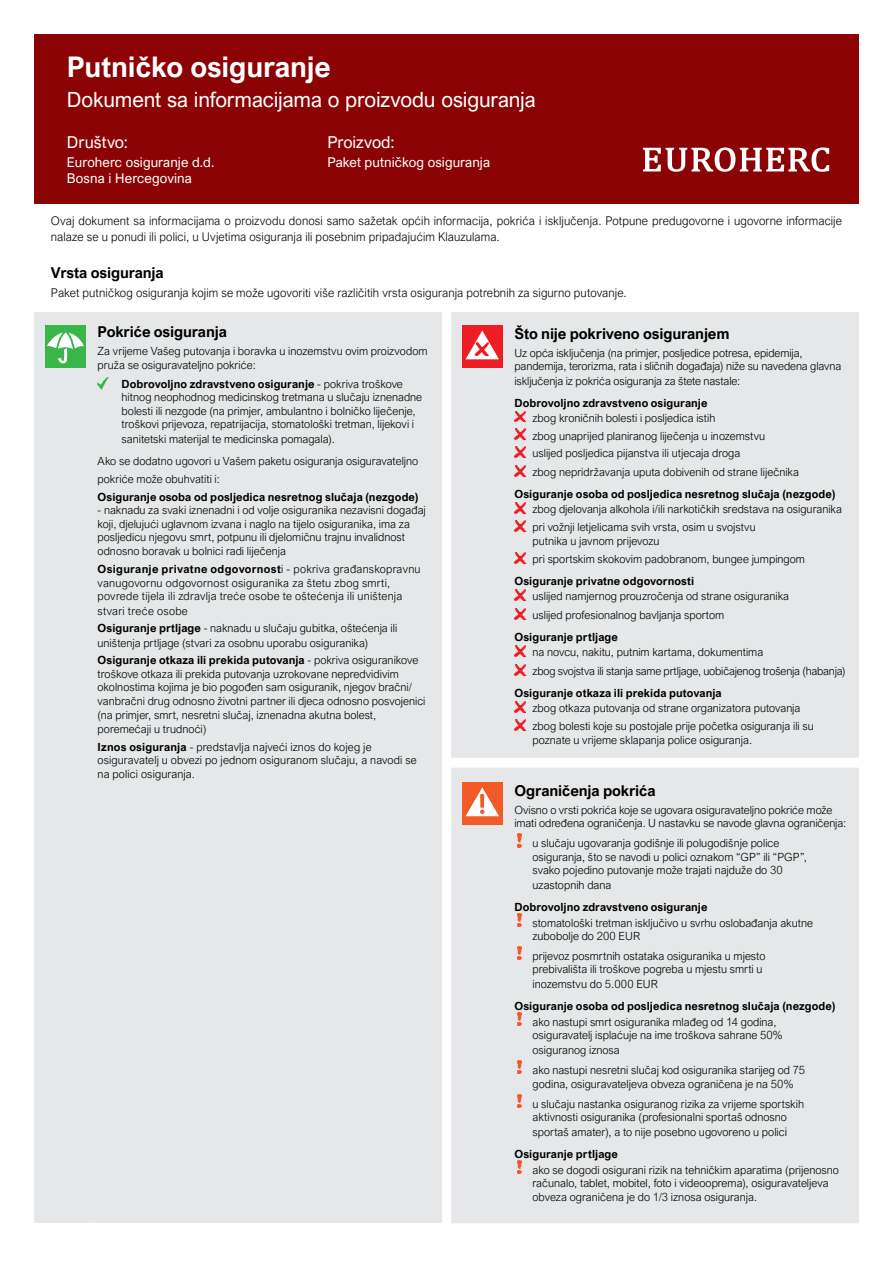
<style>
.page{position:relative;width:893px;height:1263px;background:#fff}
.page>*{position:absolute;margin:0;border:0;box-sizing:border-box;transform-origin:0 0}
.t1{font:700 28.5px "Arial Nova";letter-spacing:-.005em;color:#fff}
.t2{font:21px "Arial Nova";letter-spacing:-.01em;color:#fff}
.t3{font:16.5px "Arial Nova";letter-spacing:.005em;color:#fff}
.t4{font:700 15px "Arial Nova";letter-spacing:-.01em;color:#000}
.t5{font:13.5px/16.2px "Arial Nova";letter-spacing:.005em;color:#fff}
.t6{font:300 12px/16.2px "Arial Nova";letter-spacing:.01em;color:#000}
.t7{font:300 11.25px/13.6px "Arial Nova";color:#000}
.t8{font:700 11.25px "Arial Nova";letter-spacing:.005em;color:#000}
.t9{font:300 11.25px/13.8px "Arial Nova";letter-spacing:.02em;color:#000}
.s1{font-weight:700}
.s2{font-size:12px}
</style>
<div class="page">
<div style="left:34px;top:34px;width:825px;height:170px;background:#8b0304"></div>
<div style="left:34px;top:312px;width:408px;height:911px;background:#e6e7e8"></div>
<div style="left:45px;top:325px;width:41px;height:42px;background:#39b54a"></div>
<svg style="left:47px;top:328px;width:37px;height:35px"></svg>
<svg style="left:98px;top:377px;width:10px;height:12px"></svg>
<div style="left:451px;top:312px;width:408px;height:446px;background:#e6e7e8"></div>
<div style="left:462px;top:325px;width:41px;height:42px;background:#ed1d24"></div>
<svg style="left:465px;top:330px;width:34px;height:29px"></svg>
<svg style="left:514px;top:411px;width:11px;height:11px"></svg>
<svg style="left:514px;top:429px;width:11px;height:11px"></svg>
<svg style="left:514px;top:447px;width:11px;height:10px"></svg>
<svg style="left:514px;top:465px;width:11px;height:11px"></svg>
<svg style="left:514px;top:502px;width:11px;height:11px"></svg>
<svg style="left:514px;top:520px;width:11px;height:11px"></svg>
<svg style="left:514px;top:552px;width:11px;height:11px"></svg>
<svg style="left:514px;top:590px;width:11px;height:10px"></svg>
<svg style="left:514px;top:608px;width:11px;height:11px"></svg>
<svg style="left:514px;top:645px;width:11px;height:11px"></svg>
<svg style="left:514px;top:664px;width:11px;height:11px"></svg>
<svg style="left:514px;top:701px;width:11px;height:11px"></svg>
<svg style="left:514px;top:719px;width:11px;height:11px"></svg>
<div style="left:451px;top:768px;width:408px;height:455px;background:#e6e7e8"></div>
<div style="left:462px;top:782px;width:41px;height:42px;background:#f15a29"></div>
<svg style="left:465px;top:787px;width:34px;height:29px"></svg>
<svg style="left:517px;top:834px;width:4px;height:13px"></svg>
<svg style="left:517px;top:913px;width:4px;height:13px"></svg>
<img style="left:517px;top:946px;width:4px;height:14px">
<img style="left:517px;top:1012px;width:4px;height:14px">
<img style="left:517px;top:1060px;width:4px;height:14px">
<img style="left:517px;top:1094px;width:4px;height:14px">
<img style="left:517px;top:1160px;width:4px;height:14px">
<svg style="left:643px;top:147px;width:186px;height:25px"></svg>
<h1 class="t1" style="left:67px;top:50px;width:265px">Putničko osiguranje</h1>
<h2 class="t2" style="left:67px;top:87px;width:470px">Dokument sa informacijama o proizvodu osiguranja</h2>
<h3 class="t3" style="left:67px;top:133px;width:62px">Društvo:</h3>
<p class="t5" style="left:67px;top:154px;width:149px">Euroherc osiguranje d.d.<br>Bosna i Hercegovina</p>
<h3 class="t3" style="left:327px;top:133px;width:69px">Proizvod:</h3>
<p class="t5" style="left:327px;top:154px;width:164px">Paket putničkog osiguranja</p>
<p class="t6" style="left:51px;top:213px;width:793px">Ovaj dokument sa informacijama o proizvodu donosi samo sažetak općih informacija, pokrića i isključenja. Potpune predugovorne i ugovorne informacije nalaze se u ponudi ili polici, u Uvjetima osiguranja ili posebnim pripadajućim Klauzulama.</p>
<h3 class="t4" style="left:51px;top:264px;width:114px">Vrsta osiguranja</h3>
<p class="t6" style="left:51px;top:285px;width:577px">Paket putničkog osiguranja kojim se može ugovoriti više različitih vrsta osiguranja potrebnih za sigurno putovanje.</p>
<h3 class="t4" style="left:98px;top:323px;width:131px">Pokriće osiguranja</h3>
<p class="t7" style="left:98px;top:343px;width:331px;line-height:14.4px">Za vrijeme Vašeg putovanja i boravka u inozemstvu ovim proizvodom pruža se osiguravateljno pokriće:</p>
<p class="t7" style="left:122px;top:377px;width:302px"><span class="s1">Dobrovoljno zdravstveno osiguranje</span> - pokriva troškove hitnog neophodnog medicinskog tretmana u slučaju iznenadne bolesti ili nezgode (na primjer, ambulantno i bolničko liječenje, troškovi prijevoza, repatrijacija, stomatološki tretman, lijekovi i sanitetski materijal te medicinska pomagala).</p>
<p class="t7" style="left:98px;top:452px;width:322px;line-height:18px">Ako se dodatno ugovori u Vašem paketu osiguranja osiguravateljno pokriće može obuhvatiti i:</p>
<p class="t8" style="left:98px;top:490px;width:322px">Osiguranje osoba od posljedica nesretnog slučaja (nezgode)</p>
<p class="t7" style="left:98px;top:503px;width:330px">- naknadu za svaki iznenadni i od volje osiguranika nezavisni događaj koji, djelujući uglavnom izvana i naglo na tijelo osiguranika, ima za posljedicu njegovu smrt, potpunu ili djelomičnu trajnu invalidnost odnosno boravak u bolnici radi liječenja</p>
<p class="t9" style="left:98px;top:562px;width:324px"><span class="s1">Osiguranje privatne odgovornost</span>i - pokriva građanskopravnu vanugovornu odgovornost osiguranika za štetu zbog smrti, povrede tijela ili zdravlja treće osobe te oštećenja ili uništenja stvari treće osobe</p>
<p class="t7" style="left:98px;top:621px;width:301px;line-height:14.4px"><span class="s1">Osiguranje prtljage</span> - naknadu u slučaju gubitka, oštećenja ili uništenja prtljage (stvari za osobnu uporabu osiguranika)</p>
<p class="t7" style="left:98px;top:654px;width:329px"><span class="s1">Osiguranje otkaza ili prekida putovanja</span> - pokriva osiguranikove troškove otkaza ili prekida putovanja uzrokovane nepredvidivim okolnostima kojima je bio pogođen sam osiguranik, njegov bračni/ vanbračni drug odnosno životni partner ili djeca odnosno posvojenici (na primjer, smrt, nesretni slučaj, iznenadna akutna bolest, poremećaji u trudnoći)</p>
<p class="t7" style="left:98px;top:740px;width:321px"><span class="s1">Iznos osiguranja</span> - predstavlja najveći iznos do kojeg je osiguravatelj u obvezi po jednom osiguranom slučaju, a navodi se na polici osiguranja.</p>
<h3 class="t4" style="left:514px;top:325px;width:217px">Što nije pokriveno osiguranjem</h3>
<p class="t7" style="left:514px;top:346px;width:328px">Uz opća isključenja (na primjer, posljedice potresa, epidemija, pandemija, terorizma, rata i sličnih događaja) niže su navedena glavna isključenja iz pokrića osiguranja za štete nastale:</p>
<p class="t8" style="left:514px;top:396px;width:194px">Dobrovoljno zdravstveno osiguranje</p>
<p class="t7" style="left:532px;top:409px;width:268px;line-height:18px">zbog kroničnih bolesti i posljedica istih<br>zbog unaprijed planiranog liječenja u inozemstvu<br>uslijed posljedica pijanstva ili utjecaja droga<br>zbog nepridržavanja uputa dobivenih od strane liječnika</p>
<p class="t8" style="left:514px;top:488px;width:322px">Osiguranje osoba od posljedica nesretnog slučaja (nezgode)</p>
<p class="t7" style="left:532px;top:500px;width:311px;line-height:17.7px">zbog djelovanja alkohola i/ili narkotičkih sredstava na osiguranika pri vožnji letjelicama svih vrsta, osim u svojstvu</p>
<p class="t7" style="left:532px;top:531px;width:274px;line-height:18.6px">putnika u javnom prijevozu<br>pri sportskim skokovim padobranom, bungee jumpingom</p>
<p class="t8" style="left:514px;top:575px;width:181px">Osiguranje privatne odgovornosti</p>
<p class="t7" style="left:532px;top:587px;width:258px;line-height:18.6px">uslijed namjernog prouzročenja od strane osiguranika uslijed profesionalnog bavljanja sportom</p>
<p class="t8" style="left:514px;top:631px;width:105px">Osiguranje prtljage</p>
<p class="t7" style="left:532px;top:643px;width:315px;line-height:18.6px">na novcu, nakitu, putnim kartama, dokumentima<br>zbog svojstva ili stanja same prtljage, uobičajenog trošenja (habanja)</p>
<p class="t8" style="left:514px;top:687px;width:209px">Osiguranje otkaza ili prekida putovanja</p>
<p class="t7" style="left:532px;top:699px;width:283px;line-height:17.7px">zbog otkaza putovanja od strane organizatora putovanja zbog bolesti koje su postojale prije početka osiguranja ili su</p>
<p class="t7" style="left:532px;top:733px;width:221px">poznate u vrijeme sklapanja police osiguranja.</p>
<h3 class="t4" style="left:514px;top:782px;width:143px">Ograničenja pokrića</h3>
<p class="t7" style="left:514px;top:803px;width:333px">Ovisno o vrsti pokrića koje se ugovara osiguravateljno pokriće može imati određena ograničenja. U nastavku se navode glavna ograničenja:</p>
<p class="t7" style="left:532px;top:836px;width:276px">u slučaju ugovaranja godišnje ili polugodišnje police osiguranja, što se navodi u polici oznakom “GP” ili “PGP”, svako pojedino putovanje može trajati najduže do 30 uzastopnih dana</p>
<p class="t8" style="left:514px;top:900px;width:194px">Dobrovoljno zdravstveno osiguranje</p>
<p class="t7" style="left:532px;top:916px;width:282px">stomatološki tretman isključivo u svrhu oslobađanja akutne zubobolje do 200 EUR</p>
<p class="t7" style="left:532px;top:949px;width:234px">prijevoz posmrtnih ostataka osiguranika u mjesto prebivališta ili troškove pogreba u mjestu smrti u inozemstvu do 5.000 EUR</p>
<p class="t8" style="left:514px;top:999px;width:322px">Osiguranje osoba od posljedica nesretnog slučaja (nezgode)</p>
<p class="t7" style="left:532px;top:1015px;width:252px">ako nastupi smrt osiguranika mlađeg od 14 godina, osiguravatelj isplaćuje na ime troškova sahrane 50% osiguranog iznosa</p>
<p class="t7" style="left:532px;top:1062px;width:274px;line-height:14.4px">ako nastupi nesretni slučaj kod osiguranika starijeg od 75 godina, osiguravateljeva obveza ograničena je na 50%</p>
<p class="t7" style="left:532px;top:1097px;width:273px">u slučaju nastanka osiguranog rizika za vrijeme sportskih aktivnosti osiguranika (profesionalni sportaš odnosno sportaš amater), a to nije posebno ugovoreno u polic<span class="s2">i</span></p>
<p class="t8" style="left:514px;top:1147px;width:105px">Osiguranje prtljage</p>
<p class="t7" style="left:532px;top:1163px;width:308px">ako se dogodi osigurani rizik na tehničkim aparatima (prijenosno računalo, tablet, mobitel, foto i videooprema), osiguravateljeva obveza ograničena je do 1/3 iznosa osiguranja.</p>
</div>
